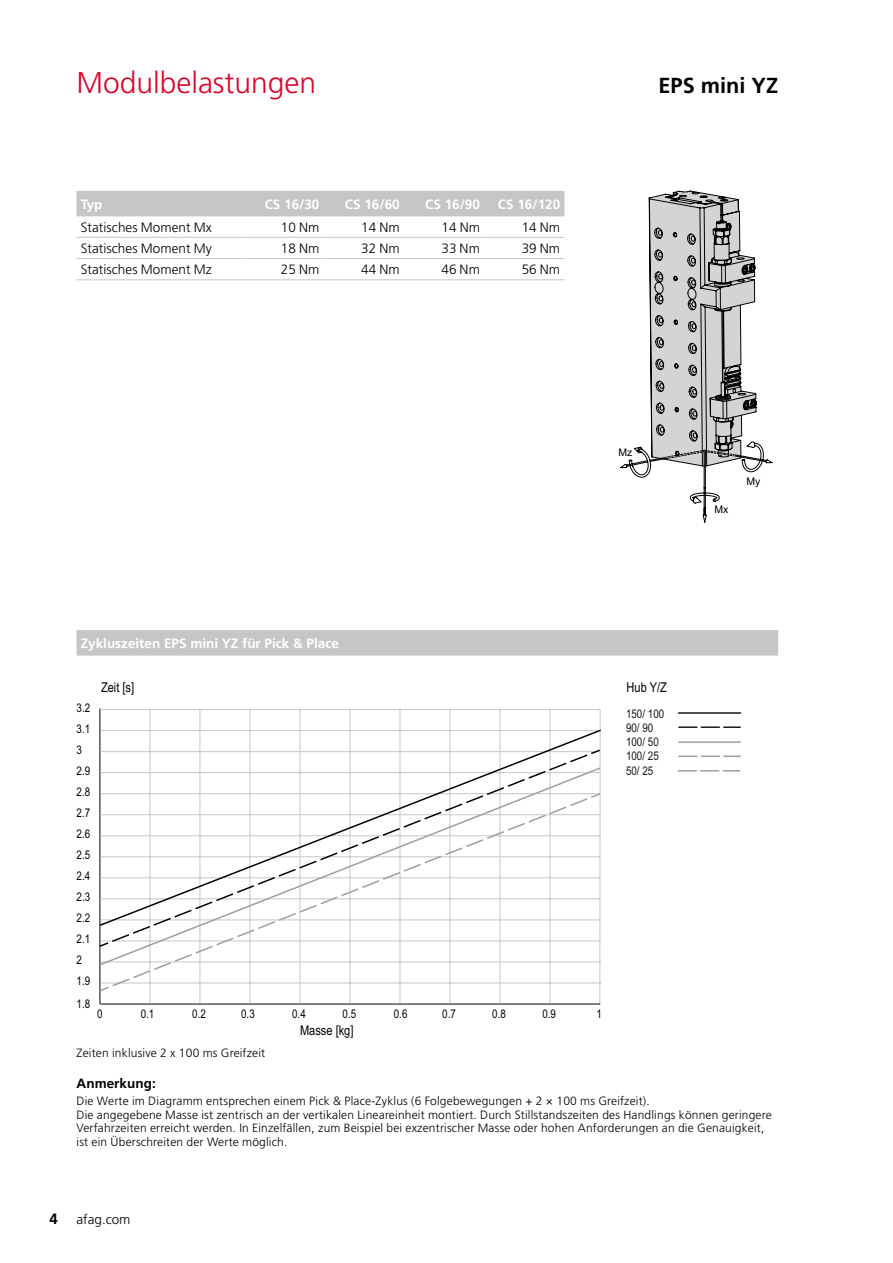
<style>
.page{position:relative;width:893px;height:1263px;background:#fff}
.page>*{position:absolute;margin:0;border:0;box-sizing:border-box;transform-origin:0 0}
.t1{font:300 30px "Frutiger LT Pro";color:#dd052b}
.t2{font:700 21.75px "Frutiger LT Pro";color:#000}
.t3{font:300 13.5px "Frutiger LT Pro";letter-spacing:.005em;color:#000}
.t4{font:700 13.5px "Frutiger LT Pro";color:#fff}
.t5{font:13.5px "Arial Narrow";color:#000}
.t6{font:700 13.5px "Frutiger LT Pro";letter-spacing:.005em;color:#000}
.t7{font:300 12px/13.5px "Frutiger LT Pro";letter-spacing:.015em;color:#000}
.t8{font:12px "Arial Narrow";color:#010203}
.t9{font:12px/14.2px "Arial Narrow";color:#1b171c}
.t10{font:10.35px "Arial";color:#000}
.s1{font-weight:700;font-size:15px}
</style>
<div class="page">
<div style="left:77px;top:630px;width:701px;height:26px;background:#c6c6c6"></div>
<div style="left:77px;top:191px;width:487px;height:25px;background:#c6c6c6"></div>
<hr style="left:243px;top:237px;width:81px;height:1px;background:#c6c6c6">
<hr style="left:324px;top:237px;width:80px;height:1px;background:#c6c6c6">
<hr style="left:404px;top:237px;width:80px;height:1px;background:#c6c6c6">
<hr style="left:484px;top:237px;width:80px;height:1px;background:#c6c6c6">
<hr style="left:243px;top:258px;width:81px;height:1px;background:#c6c6c6">
<hr style="left:324px;top:258px;width:80px;height:1px;background:#c6c6c6">
<hr style="left:404px;top:258px;width:80px;height:1px;background:#c6c6c6">
<hr style="left:484px;top:258px;width:80px;height:1px;background:#c6c6c6">
<hr style="left:77px;top:237px;width:166px;height:1px;background:#c6c6c6">
<hr style="left:243px;top:279px;width:81px;height:1px;background:#c6c6c6">
<hr style="left:324px;top:279px;width:80px;height:1px;background:#c6c6c6">
<hr style="left:404px;top:279px;width:80px;height:1px;background:#c6c6c6">
<hr style="left:484px;top:279px;width:80px;height:1px;background:#c6c6c6">
<hr style="left:77px;top:258px;width:166px;height:1px;background:#c6c6c6">
<hr style="left:77px;top:279px;width:166px;height:1px;background:#c6c6c6">
<svg style="left:620px;top:191px;width:152px;height:331px"></svg>
<hr style="left:100px;top:708px;width:1px;height:296px;background:#020203">
<hr style="left:500px;top:709px;width:1px;height:294px;background:#c7c7c9">
<hr style="left:400px;top:709px;width:1px;height:294px;background:#c7c7c9">
<hr style="left:599px;top:709px;width:2px;height:295px;background:#c7c7c9">
<hr style="left:300px;top:709px;width:1px;height:294px;background:#c7c7c9">
<hr style="left:200px;top:709px;width:1px;height:294px;background:#c7c7c9">
<hr style="left:100px;top:709px;width:500px;height:1px;background:#c7c7c9">
<hr style="left:100px;top:1004px;width:500px;height:1px;background:#020203">
<hr style="left:550px;top:709px;width:1px;height:294px;background:#c7c7c9">
<hr style="left:450px;top:709px;width:1px;height:294px;background:#c7c7c9">
<hr style="left:350px;top:709px;width:1px;height:294px;background:#c7c7c9">
<hr style="left:250px;top:709px;width:1px;height:294px;background:#c7c7c9">
<hr style="left:150px;top:709px;width:1px;height:294px;background:#c7c7c9">
<svg style="left:99px;top:728px;width:502px;height:38px"></svg>
<svg style="left:110px;top:752px;width:481px;height:14px"></svg>
<svg style="left:589px;top:748px;width:12px;height:7px"></svg>
<svg style="left:99px;top:766px;width:502px;height:226px"></svg>
<svg style="left:111px;top:796px;width:480px;height:192px"></svg>
<svg style="left:589px;top:792px;width:12px;height:7px"></svg>
<hr style="left:678px;top:712px;width:63px;height:2px;background:#1b171b">
<svg style="left:679px;top:755px;width:61px;height:2px"></svg>
<svg style="left:679px;top:726px;width:61px;height:2px"></svg>
<hr style="left:679px;top:741px;width:61px;height:2px;background:#9d9fa0">
<svg style="left:678px;top:770px;width:62px;height:1px"></svg>
<p class="t1" style="left:77px;top:65px;width:241px">Modulbelastungen</p>
<p class="t2" style="left:658px;top:72px;width:121px">EPS mini YZ</p>
<p class="t4" style="left:81px;top:196px;width:23px">Typ</p>
<p class="t4" style="left:265px;top:196px;width:56px">CS 16/30</p>
<p class="t4" style="left:345px;top:196px;width:56px">CS 16/60</p>
<p class="t4" style="left:425px;top:196px;width:56px">CS 16/90</p>
<p class="t4" style="left:498px;top:196px;width:64px">CS 16/120</p>
<p class="t3" style="left:81px;top:219px;width:133px">Statisches Moment Mx</p>
<p class="t3" style="left:281px;top:219px;width:40px">10 Nm</p>
<p class="t3" style="left:361px;top:219px;width:40px">14 Nm</p>
<p class="t3" style="left:441px;top:219px;width:40px">14 Nm</p>
<p class="t3" style="left:522px;top:219px;width:40px">14 Nm</p>
<p class="t3" style="left:81px;top:240px;width:133px">Statisches Moment My</p>
<p class="t3" style="left:281px;top:240px;width:40px">18 Nm</p>
<p class="t3" style="left:361px;top:240px;width:40px">32 Nm</p>
<p class="t3" style="left:441px;top:240px;width:40px">33 Nm</p>
<p class="t3" style="left:522px;top:240px;width:40px">39 Nm</p>
<p class="t3" style="left:81px;top:262px;width:133px">Statisches Moment Mz</p>
<p class="t3" style="left:281px;top:262px;width:40px">25 Nm</p>
<p class="t3" style="left:361px;top:262px;width:40px">44 Nm</p>
<p class="t3" style="left:441px;top:262px;width:40px">46 Nm</p>
<p class="t3" style="left:522px;top:262px;width:40px">56 Nm</p>
<p class="t10" style="left:618px;top:445px;width:15px">Mz</p>
<p class="t10" style="left:714px;top:503px;width:15px">Mx</p>
<p class="t10" style="left:746px;top:474px;width:15px">My</p>
<p class="t4" style="left:81px;top:635px;width:260px">Zykluszeiten EPS mini YZ für Pick &amp; Place</p>
<p class="t8" style="left:77px;top:698px;width:15px">3.2</p>
<p class="t8" style="left:77px;top:719px;width:15px">3.1</p>
<p class="t8" style="left:77px;top:740px;width:7px">3</p>
<p class="t8" style="left:77px;top:762px;width:15px">2.9</p>
<p class="t8" style="left:77px;top:783px;width:15px">2.8</p>
<p class="t8" style="left:77px;top:804px;width:15px">2.7</p>
<p class="t8" style="left:77px;top:825px;width:15px">2.6</p>
<p class="t8" style="left:77px;top:846px;width:15px">2.5</p>
<p class="t8" style="left:77px;top:867px;width:15px">2.4</p>
<p class="t8" style="left:77px;top:888px;width:15px">2.3</p>
<p class="t8" style="left:77px;top:909px;width:15px">2.2</p>
<p class="t8" style="left:77px;top:930px;width:15px">2.1</p>
<p class="t8" style="left:77px;top:951px;width:7px">2</p>
<p class="t8" style="left:77px;top:972px;width:15px">1.9</p>
<p class="t5" style="left:101px;top:677px;width:35px">Zeit [s]</p>
<p class="t5" style="left:627px;top:677px;width:42px">Hub Y/Z</p>
<p class="t9" style="left:626px;top:706px;width:40px">150/ 100<br>90/ 90<br>100/ 50<br>100/ 25<br>50/ 25</p>
<p class="t8" style="left:77px;top:995px;width:15px">1.8</p>
<p class="t8" style="left:97px;top:1005px;width:7px">0</p>
<p class="t8" style="left:192px;top:1005px;width:15px">0.2</p>
<p class="t8" style="left:292px;top:1005px;width:15px">0.4</p>
<p class="t8" style="left:343px;top:1005px;width:15px">0.5</p>
<p class="t8" style="left:596px;top:1005px;width:7px">1</p>
<p class="t8" style="left:241px;top:1005px;width:15px">0.3</p>
<p class="t8" style="left:394px;top:1005px;width:15px">0.6</p>
<p class="t8" style="left:442px;top:1005px;width:15px">0.7</p>
<p class="t8" style="left:492px;top:1005px;width:15px">0.8</p>
<p class="t8" style="left:141px;top:1005px;width:15px">0.1</p>
<p class="t8" style="left:542px;top:1005px;width:15px">0.9</p>
<p class="t7" style="left:77px;top:1046px;width:190px">Zeiten inklusive 2 x 100 ms Greifzeit</p>
<p class="t5" style="left:300px;top:1020px;width:55px">Masse [kg]</p>
<p class="t6" style="left:77px;top:1075px;width:81px">Anmerkung:</p>
<p class="t7" style="left:77px;top:1094px;width:697px">Die Werte im Diagramm entsprechen einem Pick &amp; Place-Zyklus (6 Folgebewegungen + 2 × 100 ms Greifzeit).<br>Die angegebene Masse ist zentrisch an der vertikalen Lineareinheit montiert. Durch Stillstandszeiten des Handlings können geringere Verfahrzeiten erreicht werden. In Einzelfällen, zum Beispiel bei exzentrischer Masse oder hohen Anforderungen an die Genauigkeit, ist ein Überschreiten der Werte möglich.</p>
<p class="t3" style="left:49px;top:1211px;width:83px"><span class="s1">4</span> afag.com</p>
</div>
